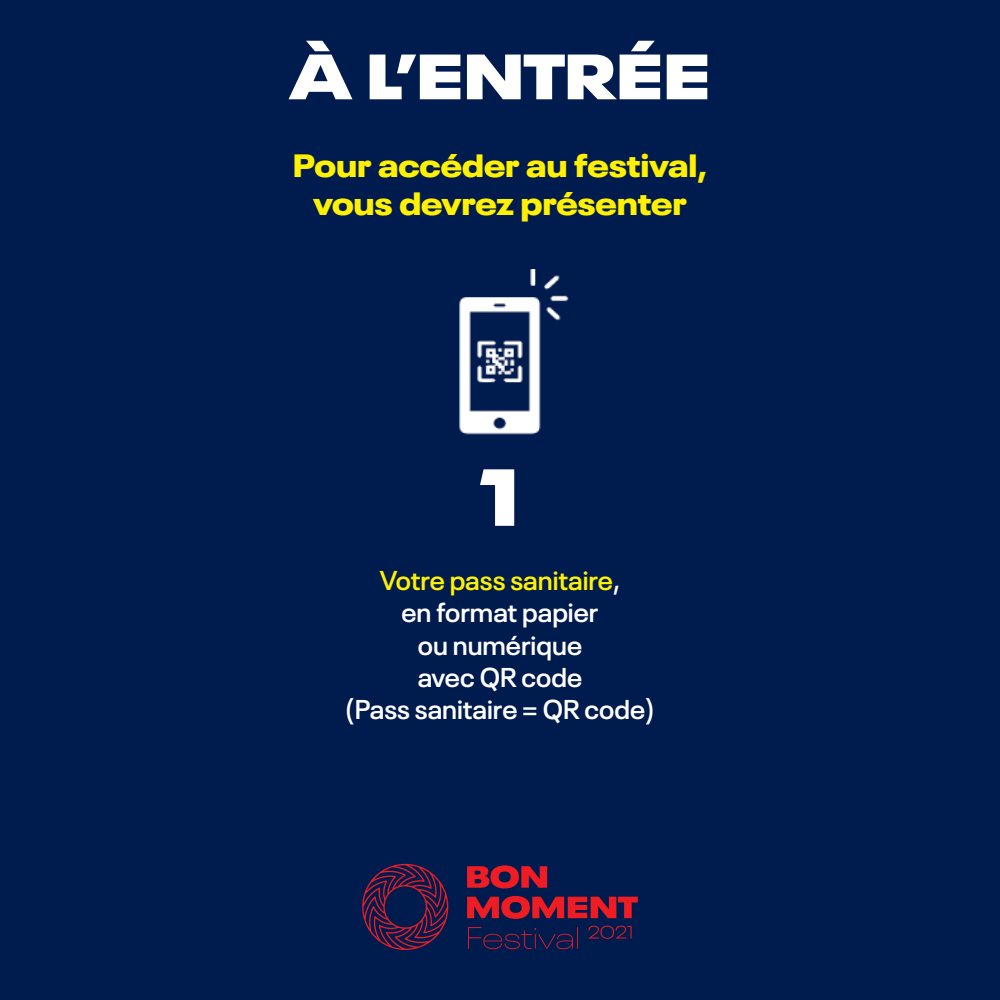
<style>
.page{position:relative;width:1000px;height:1000px;background:#001b4e}
.page>*{position:absolute;margin:0;border:0;box-sizing:border-box;transform-origin:0 0}
.t1{font:900 expanded 80px "Neue Plak";color:#fff}
.t2{font:900 expanded 63.4px "Neue Plak";letter-spacing:-.02em;color:#fff}
.t3{font:900 expanded 32px "Neue Plak";letter-spacing:-.005em;color:#fff101}
.t4{font:600 27px "Neue Plak";color:#fff}
.t5{font:600 27px "Neue Plak";color:#fff101}
.s1{color:#fff}
</style>
<div class="page">
<img style="left:459px;top:270px;width:110px;height:165px">
<svg style="left:588px;top:926px;width:44px;height:13px"></svg>
<svg style="left:468px;top:927px;width:110px;height:22px"></svg>
<svg style="left:467px;top:896px;width:171px;height:23px"></svg>
<svg style="left:467px;top:865px;width:80px;height:23px"></svg>
<svg style="left:362px;top:864px;width:86px;height:86px"></svg>
<p class="t2" style="left:290px;top:22px;width:422px">À L’ENTRÉE</p>
<p class="t3" style="left:293px;top:139px;width:416px">Pour accéder au festival,</p>
<p class="t3" style="left:313px;top:177px;width:375px">vous devrez présenter</p>
<p class="t1" style="left:480px;top:428px;width:41px">1</p>
<p class="t5" style="left:380px;top:559px;width:242px">Votre pass sanitaire<span class="s1">,</span></p>
<p class="t4" style="left:402px;top:591px;width:198px">en format papier</p>
<p class="t4" style="left:418px;top:624px;width:166px">ou numérique</p>
<p class="t4" style="left:418px;top:656px;width:166px">avec QR code</p>
<p class="t4" style="left:345px;top:689px;width:312px">(Pass sanitaire = QR code)</p>
</div>
